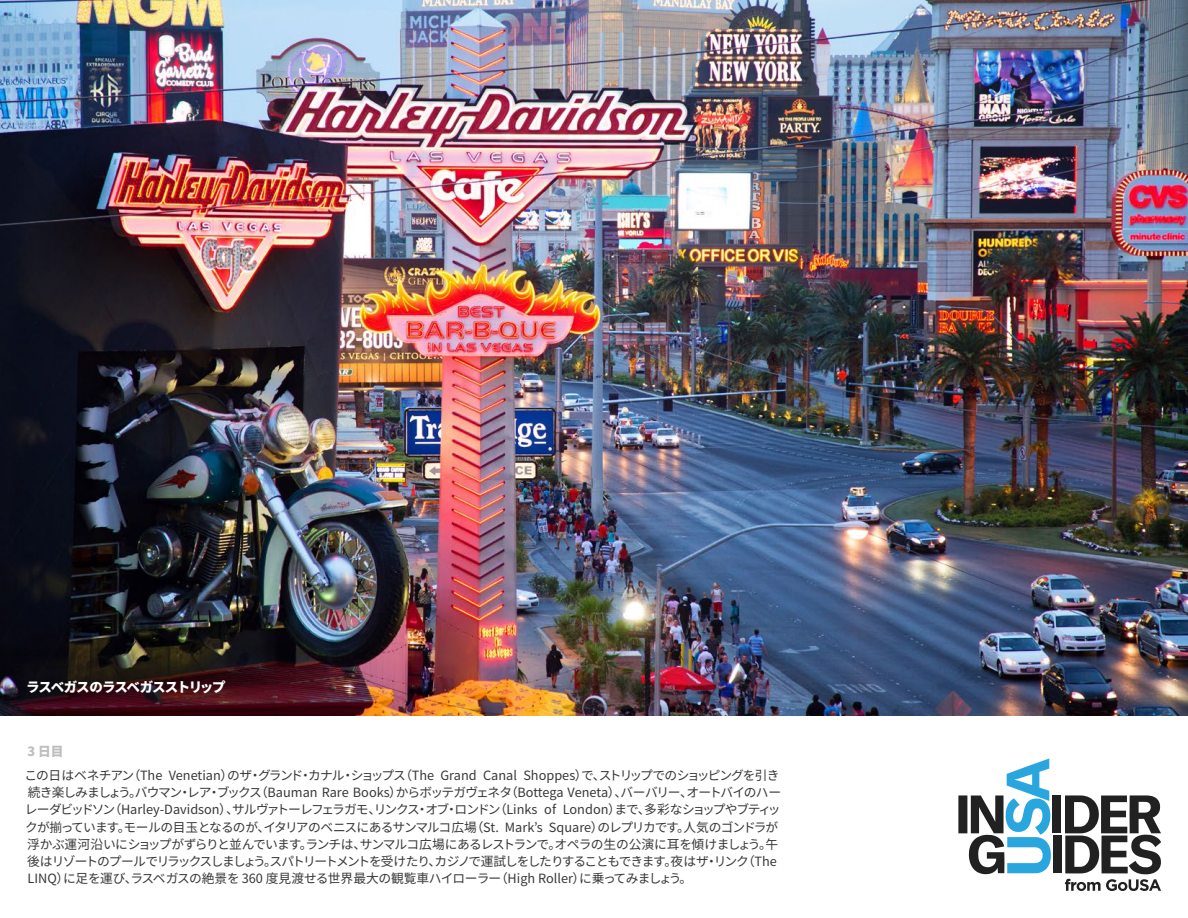
<style>
.page{position:relative;width:1188px;height:918px;background:#fff}
.page>*{position:absolute;margin:0;border:0;box-sizing:border-box;transform-origin:0 0}
.Photo_Caption{font:900 13.5px "Noto Sans CJ Kjp";letter-spacing:-.09em;color:#fff}
.t1{font:12.75px/17.2px "Noto Sans CJ Kjp";letter-spacing:-.055em;color:#383839}
.Accommodation{font:900 12.75px "Noto Sans CJ Kjp";color:#bcbdc0}
</style>
<div class="page">
<img style="left:0;top:0;width:1188px;height:716px">
<svg style="left:958px;top:759px;width:93px;height:116px"></svg>
<div style="left:1053px;top:796px;width:8px;height:37px;background:#212121"></div>
<div style="left:1053px;top:836px;width:8px;height:37px;background:#212121"></div>
<svg style="left:1065px;top:795px;width:96px;height:96px"></svg>
<p class="Photo_Caption" style="left:26px;top:680px;width:201px">ラスベガスのラスベガスストリップ</p>
<p class="Accommodation" style="left:27px;top:744px;width:38px">3 日目</p>
<p class="t1" style="left:24px;top:767px;width:758px">この日はベネチアン（The Venetian）のザ・グランド・カナル・ショップス（The Grand Canal Shoppes）で、ストリップでのショッピングを引き続き楽しみましょう。バウマン・レア・ブックス（Bauman Rare Books）からボッテガヴェネタ（Bottega Veneta）、バーバリー、オートバイのハーレーダビッドソン（Harley-Davidson）、サルヴァトーレフェラガモ、リンクス・オブ・ロンドン（Links of London）まで、多彩なショップやブティックが揃っています。モールの目玉となるのが、イタリアのベニスにあるサンマルコ広場（St. Mark’s Square）のレプリカです。人気のゴンドラが浮かぶ運河沿いにショップがずらりと並んでいます。ランチは、サンマルコ広場にあるレストランで。オペラの生の公演に耳を傾けましょう。午後はリゾートのプールでリラックスしましょう。スパトリートメントを受けたり、カジノで運試しをしたりすることもできます。夜はザ・リンク（The LINQ）に足を運び、ラスベガスの絶景を 360 度見渡せる世界最大の観覧車ハイローラー（High Roller）に乗ってみましょう。</p>
</div>
